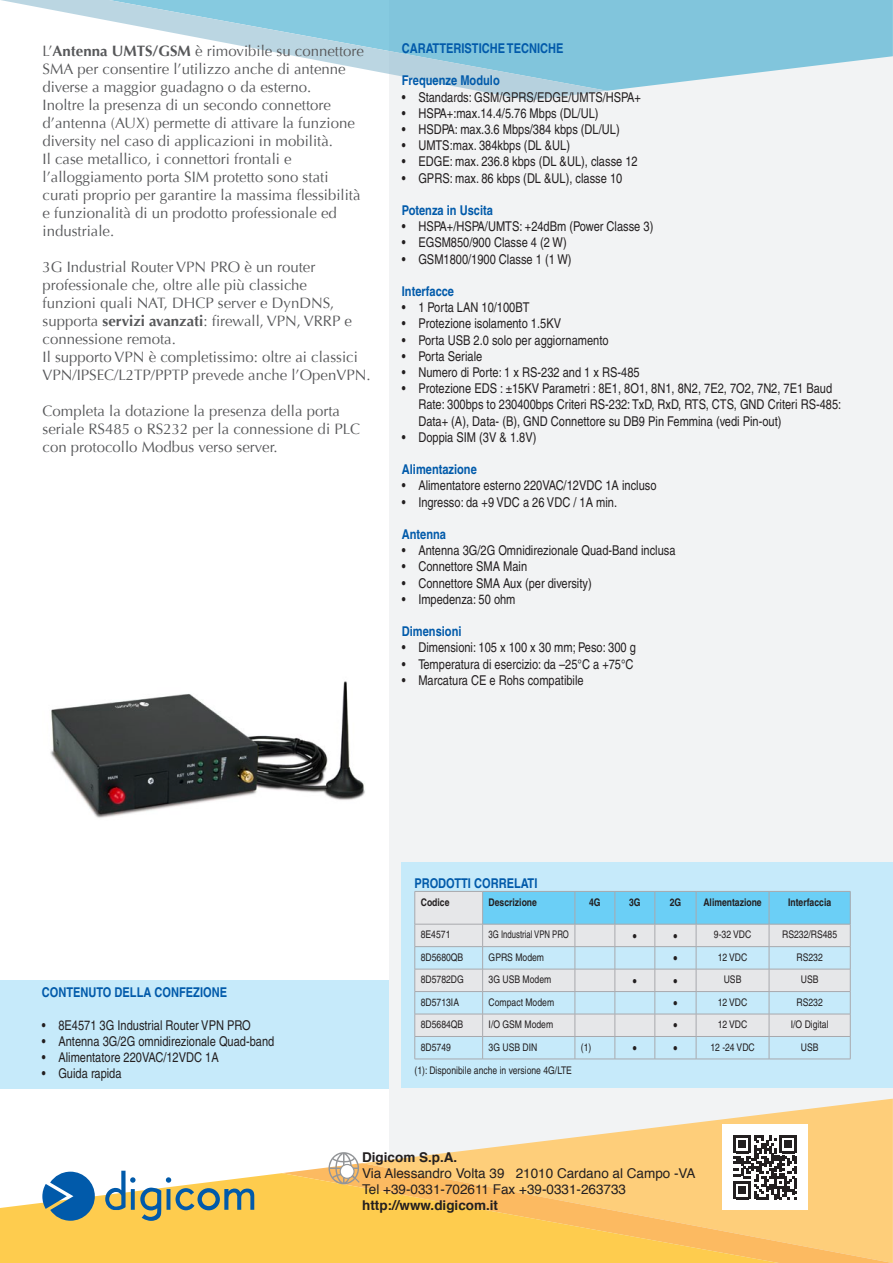
<style>
.page{position:relative;width:893px;height:1263px;background:#fff}
.page>*{position:absolute;margin:0;border:0;box-sizing:border-box;transform-origin:0 0}
.t1{font:15px/18px "Optima";color:#57585a}
.t2{font:condensed 13.5px/16.2px "Helvetica";color:#231f20}
.t3{font:700 condensed 13.5px "Helvetica";color:#015aaa}
.t4{font:13.5px/16.2px "Helvetica";color:#231f20}
.t5{font:700 13.5px "Helvetica";color:#231f20}
.t6{font:condensed 10.5px "Helvetica";color:#231f20}
.t7{font:700 condensed 10.5px "Helvetica";color:#231f20}
.t8{font:condensed 10.5px "Helvetica";color:#231f20;scale:.9 1}
.s1{font-weight:700}
</style>
<div class="page">
<div style="left:389px;top:0;width:504px;height:1263px;background:#f2f3f4"></div>
<svg style="left:607px;top:0;width:286px;height:91px;fill:#81c5dc"></svg>
<svg style="left:1px;top:0;width:606px;height:100px"></svg>
<svg style="left:364px;top:1099px;width:529px;height:64px"></svg>
<svg style="left:284px;top:1163px;width:609px;height:100px;fill:#fece7a"></svg>
<svg style="left:0;top:1173px;width:779px;height:90px;fill:#fecc4e"></svg>
<svg style="left:42px;top:1172px;width:53px;height:49px"></svg>
<svg style="left:105px;top:1171px;width:149px;height:50px"></svg>
<div style="left:723px;top:1125px;width:85px;height:85px;background:#fff"></div>
<svg style="left:733px;top:1135px;width:64px;height:64px"></svg>
<svg style="left:328px;top:1152px;width:32px;height:32px"></svg>
<div style="left:0;top:980px;width:388px;height:108px;background:#c6eafa"></div>
<div style="left:402px;top:862px;width:491px;height:226px;background:#c6eafa"></div>
<svg style="left:415px;top:892px;width:67px;height:144px;fill:#e6e7e9"></svg>
<hr style="left:415px;top:891px;width:68px;height:1px;background:#a8a9ad">
<hr style="left:414px;top:892px;width:1px;height:32px;background:#a8a9ad">
<hr style="left:415px;top:924px;width:68px;height:1px;background:#a8a9ad">
<hr style="left:415px;top:946px;width:68px;height:1px;background:#a8a9ad">
<hr style="left:415px;top:969px;width:68px;height:1px;background:#a8a9ad">
<hr style="left:415px;top:991px;width:68px;height:1px;background:#a8a9ad">
<hr style="left:415px;top:1014px;width:68px;height:1px;background:#a8a9ad">
<hr style="left:415px;top:1036px;width:68px;height:1px;background:#a8a9ad">
<svg style="left:414px;top:924px;width:1px;height:135px"></svg>
<hr style="left:415px;top:1059px;width:68px;height:1px;background:#a8a9ad">
<hr style="left:483px;top:1059px;width:92px;height:1px;background:#a8a9ad">
<hr style="left:575px;top:1059px;width:40px;height:1px;background:#a8a9ad">
<hr style="left:615px;top:1059px;width:40px;height:1px;background:#a8a9ad">
<hr style="left:655px;top:1059px;width:41px;height:1px;background:#a8a9ad">
<hr style="left:696px;top:1059px;width:73px;height:1px;background:#a8a9ad">
<svg style="left:482px;top:891px;width:369px;height:168px"></svg>
<hr style="left:769px;top:1059px;width:81px;height:1px;background:#a8a9ad">
<img style="left:50px;top:681px;width:315px;height:137px">
<p class="t1" style="left:43px;top:42px;width:323px">L’<span class="s1">Antenna UMTS/GSM</span> è rimovibile su connettore SMA per consentire l’utilizzo anche di antenne diverse a maggior guadagno o da esterno.<br>Inoltre la presenza di un secondo connettore d’antenna (AUX) permette di attivare la funzione diversity nel caso di applicazioni in mobilità.<br>Il case metallico, i connettori frontali e l’alloggiamento porta SIM protetto sono stati curati proprio per garantire la massima flessibilità e funzionalità di un prodotto professionale ed industriale.</p>
<p class="t1" style="left:43px;top:258px;width:330px">3G Industrial Router VPN PRO è un router professionale che, oltre alle più classiche<br>funzioni quali NAT, DHCP server e DynDNS, supporta <span class="s1">servizi avanzati</span>: firewall, VPN, VRRP e connessione remota.<br>Il supporto VPN è completissimo: oltre ai classici VPN/IPSEC/L2TP/PPTP prevede anche l’OpenVPN.</p>
<p class="t1" style="left:43px;top:402px;width:319px">Completa la dotazione la presenza della porta seriale RS485 o RS232 per la connessione di PLC con protocollo Modbus verso server.</p>
<p class="t3" style="left:402px;top:40px;width:163px">CARATTERISTICHE TECNICHE</p>
<p class="t3" style="left:402px;top:72px;width:99px">Frequenze Modulo</p>
<p class="t2" style="left:402px;top:89px;width:241px">• Standards: GSM/GPRS/EDGE/UMTS/HSPA+</p>
<p class="t2" style="left:402px;top:105px;width:198px">• HSPA+:max.14.4/5.76 Mbps (DL/UL)</p>
<p class="t2" style="left:402px;top:121px;width:219px">• HSDPA: max.3.6 Mbps/384 kbps (DL/UL)</p>
<p class="t2" style="left:402px;top:137px;width:170px">• UMTS:max. 384kbps (DL &amp;UL)</p>
<p class="t2" style="left:402px;top:153px;width:237px">• EDGE: max. 236.8 kbps (DL &amp;UL), classe 12</p>
<p class="t2" style="left:402px;top:170px;width:222px">• GPRS: max. 86 kbps (DL &amp;UL), classe 10</p>
<p class="t3" style="left:402px;top:202px;width:93px">Potenza in Uscita</p>
<p class="t2" style="left:402px;top:218px;width:253px">• HSPA+/HSPA/UMTS: +24dBm (Power Classe 3)</p>
<p class="t2" style="left:402px;top:234px;width:166px">• EGSM850/900 Classe 4 (2 W)</p>
<p class="t2" style="left:402px;top:251px;width:171px">• GSM1800/1900 Classe 1 (1 W)</p>
<p class="t3" style="left:402px;top:283px;width:54px">Interfacce</p>
<p class="t2" style="left:402px;top:299px;width:129px">• 1 Porta LAN 10/100BT</p>
<p class="t2" style="left:402px;top:315px;width:161px">• Protezione isolamento 1.5KV</p>
<p class="t2" style="left:402px;top:332px;width:208px">• Porta USB 2.0 solo per aggiornamento</p>
<p class="t2" style="left:402px;top:348px;width:82px">• Porta Seriale</p>
<p class="t2" style="left:402px;top:364px;width:239px">• Numero di Porte: 1 x RS-232 and 1 x RS-485</p>
<p class="t2" style="left:418px;top:380px;width:424px;text-indent:-17px">• Protezione EDS : ±15KV Parametri : 8E1, 8O1, 8N1, 8N2, 7E2, 7O2, 7N2, 7E1 Baud<br>Rate: 300bps to 230400bps Criteri RS-232: TxD, RxD, RTS, CTS, GND Criteri RS-485:<br>Data+ (A), Data- (B), GND Connettore su DB9 Pin Femmina (vedi Pin-out)</p>
<p class="t2" style="left:402px;top:429px;width:136px">• Doppia SIM (3V &amp; 1.8V)</p>
<p class="t3" style="left:402px;top:461px;width:77px">Alimentazione</p>
<p class="t2" style="left:402px;top:477px;width:256px">• Alimentatore esterno 220VAC/12VDC 1A incluso</p>
<p class="t2" style="left:402px;top:494px;width:217px">• Ingresso: da +9 VDC a 26 VDC / 1A min.</p>
<p class="t3" style="left:402px;top:526px;width:46px">Antenna</p>
<p class="t2" style="left:402px;top:542px;width:275px">• Antenna 3G/2G Omnidirezionale Quad-Band inclusa</p>
<p class="t2" style="left:402px;top:558px;width:127px">• Connettore SMA Main</p>
<p class="t2" style="left:402px;top:575px;width:191px">• Connettore SMA Aux (per diversity)</p>
<p class="t2" style="left:402px;top:591px;width:115px">• Impedenza: 50 ohm</p>
<p class="t3" style="left:402px;top:623px;width:61px">Dimensioni</p>
<p class="t2" style="left:402px;top:639px;width:236px">• Dimensioni: 105 x 100 x 30 mm; Peso: 300 g</p>
<p class="t2" style="left:402px;top:656px;width:233px">• Temperatura di esercizio: da –25°C a +75°C</p>
<p class="t2" style="left:402px;top:672px;width:183px">• Marcatura CE e Rohs compatibile</p>
<p class="t3" style="left:42px;top:984px;width:187px">CONTENUTO DELLA CONFEZIONE</p>
<p class="t2" style="left:42px;top:1017px;width:210px">• 8E4571 3G Industrial Router VPN PRO</p>
<p class="t2" style="left:42px;top:1033px;width:234px">• Antenna 3G/2G omnidirezionale Quad-band</p>
<p class="t2" style="left:42px;top:1049px;width:178px">• Alimentatore 220VAC/12VDC 1A</p>
<p class="t2" style="left:42px;top:1065px;width:81px">• Guida rapida</p>
<p class="t3" style="left:415px;top:875px;width:124px">PRODOTTI CORRELATI</p>
<p class="t7" style="left:421px;top:895px;width:30px">Codice</p>
<p class="t7" style="left:489px;top:895px;width:50px">Descrizione</p>
<p class="t7" style="left:589px;top:895px;width:13px">4G</p>
<p class="t7" style="left:629px;top:895px;width:13px">3G</p>
<p class="t7" style="left:670px;top:895px;width:13px">2G</p>
<p class="t7" style="left:703px;top:895px;width:60px">Alimentazione</p>
<p class="t7" style="left:788px;top:895px;width:45px">Interfaccia</p>
<p class="t6" style="left:421px;top:928px;width:31px">8E4571</p>
<p class="t8" style="left:489px;top:928px;width:91px">3G Industrial VPN PRO</p>
<p class="t2" style="left:633px;top:928px;width:5px">•</p>
<p class="t2" style="left:673px;top:928px;width:5px">•</p>
<p class="t6" style="left:714px;top:928px;width:39px">9-32 VDC</p>
<p class="t6" style="left:782px;top:928px;width:57px">RS232/RS485</p>
<p class="t6" style="left:421px;top:951px;width:44px">8D5680QB</p>
<p class="t6" style="left:489px;top:951px;width:57px">GPRS Modem</p>
<p class="t2" style="left:673px;top:950px;width:5px">•</p>
<p class="t6" style="left:718px;top:951px;width:31px">12 VDC</p>
<p class="t6" style="left:796px;top:951px;width:28px">RS232</p>
<p class="t6" style="left:421px;top:973px;width:45px">8D5782DG</p>
<p class="t6" style="left:489px;top:973px;width:64px">3G USB Modem</p>
<p class="t2" style="left:633px;top:973px;width:5px">•</p>
<p class="t2" style="left:673px;top:973px;width:5px">•</p>
<p class="t6" style="left:724px;top:973px;width:19px">USB</p>
<p class="t6" style="left:801px;top:973px;width:19px">USB</p>
<p class="t6" style="left:421px;top:996px;width:40px">8D5713IA</p>
<p class="t6" style="left:489px;top:996px;width:67px">Compact Modem</p>
<p class="t2" style="left:673px;top:995px;width:5px">•</p>
<p class="t6" style="left:718px;top:996px;width:31px">12 VDC</p>
<p class="t6" style="left:796px;top:996px;width:28px">RS232</p>
<p class="t6" style="left:421px;top:1018px;width:44px">8D5684QB</p>
<p class="t6" style="left:489px;top:1018px;width:66px">I/O GSM Modem</p>
<p class="t2" style="left:673px;top:1017px;width:5px">•</p>
<p class="t6" style="left:718px;top:1018px;width:31px">12 VDC</p>
<p class="t6" style="left:791px;top:1018px;width:39px">I/O Digital</p>
<p class="t6" style="left:421px;top:1041px;width:32px">8D5749</p>
<p class="t6" style="left:489px;top:1041px;width:50px">3G USB DIN</p>
<p class="t6" style="left:581px;top:1041px;width:12px">(1)</p>
<p class="t2" style="left:633px;top:1040px;width:5px">•</p>
<p class="t2" style="left:673px;top:1040px;width:5px">•</p>
<p class="t6" style="left:710px;top:1041px;width:46px">12 -24 VDC</p>
<p class="t6" style="left:801px;top:1041px;width:19px">USB</p>
<p class="t6" style="left:415px;top:1064px;width:159px">(1): Disponibile anche in versione 4G/LTE</p>
<p class="t5" style="left:362px;top:1148px;width:97px">Digicom S.p.A.</p>
<p class="t4" style="left:362px;top:1166px;width:335px">Via Alessandro Volta 39 21010 Cardano al Campo -VA<br>Tel +39-0331-702611 Fax +39-0331-263733</p>
<p class="t5" style="left:362px;top:1196px;width:137px">http://www.digicom.it</p>
</div>
